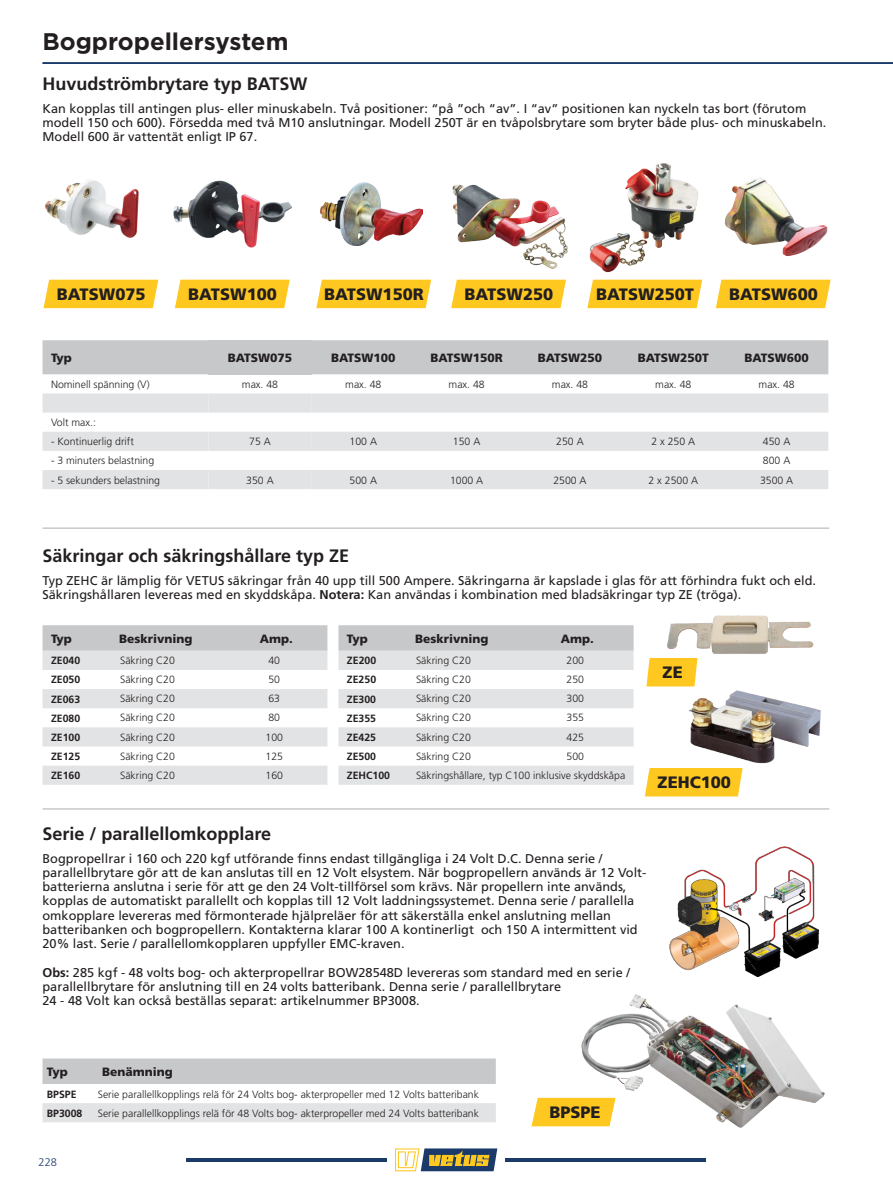
<style>
.page{position:relative;width:893px;height:1191px;background:#fff}
.page>*{position:absolute;margin:0;border:0;box-sizing:border-box;transform-origin:0 0}
.t1{font:700 24px "Gotham";color:#231f20}
.t2{font:700 18px "Frutiger LT Std";color:#231f20}
.t3{font:900 16.5px "Frutiger LT Std";color:#231f20}
.t4{font:12.75px/14.2px "Frutiger LT Std";color:#231f20}
.t5{font:900 12px "Frutiger LT Std";color:#231f20}
.t6{font:300 10.95px "Frutiger LT Std";color:#1b3a6a}
.t7{font:300 10.5px "Frutiger LT Std";color:#231f20}
.t8{font:700 10.5px "Frutiger LT Std";color:#231f20}
.s1{font-weight:700}
</style>
<div class="page">
<div style="left:43px;top:62px;width:850px;height:2px;border:1px solid #1b3a6a"></div>
<svg style="left:395px;top:1148px;width:102px;height:23px"></svg>
<hr style="left:186px;top:1158px;width:201px;height:4px;background:#1b3a6a">
<hr style="left:506px;top:1158px;width:200px;height:4px;background:#1b3a6a">
<img style="left:45px;top:180px;width:94px;height:58px">
<img style="left:173px;top:180px;width:119px;height:68px">
<img style="left:320px;top:183px;width:102px;height:62px">
<img style="left:452px;top:184px;width:116px;height:85px">
<img style="left:725px;top:177px;width:102px;height:79px">
<div style="left:587px;top:280px;width:115px;height:28px;background:#ffc820"></div>
<div style="left:716px;top:280px;width:115px;height:28px;background:#ffc820"></div>
<div style="left:316px;top:280px;width:115px;height:28px;background:#ffc820"></div>
<div style="left:451px;top:280px;width:115px;height:28px;background:#ffc820"></div>
<div style="left:44px;top:280px;width:114px;height:28px;background:#ffc820"></div>
<div style="left:175px;top:280px;width:115px;height:28px;background:#ffc820"></div>
<img style="left:589px;top:163px;width:114px;height:117px">
<svg style="left:531px;top:1097px;width:46px;height:29px"></svg>
<img style="left:577px;top:994px;width:248px;height:134px">
<img style="left:669px;top:846px;width:149px;height:130px">
<img style="left:688px;top:686px;width:133px;height:78px">
<img style="left:667px;top:615px;width:147px;height:46px">
<div style="left:645px;top:768px;width:98px;height:28px;background:#ffc820"></div>
<svg style="left:646px;top:658px;width:51px;height:28px"></svg>
<div style="left:43px;top:340px;width:785px;height:34px;background:#c7c8ca"></div>
<div style="left:208px;top:340px;width:104px;height:34px;background:#c7c8ca"></div>
<svg style="left:43px;top:393px;width:785px;height:96px;fill:#e2e3e4"></svg>
<svg style="left:208px;top:393px;width:104px;height:96px"></svg>
<svg style="left:43px;top:1058px;width:453px;height:64px"></svg>
<hr style="left:43px;top:808px;width:786px;height:1px;background:#c7c8ca">
<hr style="left:43px;top:527px;width:786px;height:2px;background:#c7c8ca">
<svg style="left:43px;top:625px;width:284px;height:159px"></svg>
<svg style="left:338px;top:625px;width:296px;height:159px"></svg>
<h1 class="t1" style="left:43px;top:26px;width:247px">Bogpropellersystem</h1>
<h2 class="t2" style="left:43px;top:73px;width:266px">Huvudströmbrytare typ BATSW</h2>
<p class="t4" style="left:43px;top:101px;width:785px">Kan kopplas till antingen plus- eller minuskabeln. Två positioner: “på ”och “av”. I “av” positionen kan nyckeln tas bort (förutom modell 150 och 600). Försedda med två M10 anslutningar. Modell 250T är en tvåpolsbrytare som bryter både plus- och minuskabeln.<br>Modell 600 är vattentät enligt IP 67.</p>
<p class="t3" style="left:57px;top:284px;width:90px">BATSW075</p>
<p class="t3" style="left:188px;top:284px;width:90px">BATSW100</p>
<p class="t3" style="left:324px;top:284px;width:101px">BATSW150R</p>
<p class="t3" style="left:465px;top:284px;width:90px">BATSW250</p>
<p class="t3" style="left:596px;top:284px;width:99px">BATSW250T</p>
<p class="t3" style="left:729px;top:284px;width:90px">BATSW600</p>
<p class="t5" style="left:51px;top:350px;width:22px">Typ</p>
<p class="t5" style="left:228px;top:350px;width:66px">BATSW075</p>
<p class="t5" style="left:331px;top:350px;width:66px">BATSW100</p>
<p class="t5" style="left:430px;top:350px;width:74px">BATSW150R</p>
<p class="t5" style="left:538px;top:350px;width:66px">BATSW250</p>
<p class="t5" style="left:638px;top:350px;width:73px">BATSW250T</p>
<p class="t5" style="left:744px;top:350px;width:66px">BATSW600</p>
<p class="t7" style="left:51px;top:378px;width:100px">Nominell spänning (V)</p>
<p class="t7" style="left:242px;top:378px;width:38px">max. 48</p>
<p class="t7" style="left:345px;top:378px;width:38px">max. 48</p>
<p class="t7" style="left:449px;top:378px;width:38px">max. 48</p>
<p class="t7" style="left:552px;top:378px;width:38px">max. 48</p>
<p class="t7" style="left:655px;top:378px;width:38px">max. 48</p>
<p class="t7" style="left:759px;top:378px;width:38px">max. 48</p>
<p class="t7" style="left:51px;top:416px;width:46px">Volt max.:</p>
<p class="t7" style="left:51px;top:436px;width:84px">- Kontinuerlig drift</p>
<p class="t7" style="left:249px;top:436px;width:23px">75 A</p>
<p class="t7" style="left:350px;top:436px;width:29px">100 A</p>
<p class="t7" style="left:453px;top:436px;width:29px">150 A</p>
<p class="t7" style="left:556px;top:436px;width:29px">250 A</p>
<p class="t7" style="left:651px;top:436px;width:45px">2 x 250 A</p>
<p class="t7" style="left:763px;top:436px;width:29px">450 A</p>
<p class="t7" style="left:51px;top:455px;width:105px">- 3 minuters belastning</p>
<p class="t7" style="left:763px;top:455px;width:29px">800 A</p>
<p class="t7" style="left:51px;top:474px;width:111px">- 5 sekunders belastning</p>
<p class="t7" style="left:246px;top:474px;width:29px">350 A</p>
<p class="t7" style="left:350px;top:474px;width:29px">500 A</p>
<p class="t7" style="left:450px;top:474px;width:35px">1000 A</p>
<p class="t7" style="left:553px;top:474px;width:35px">2500 A</p>
<p class="t7" style="left:648px;top:474px;width:51px">2 x 2500 A</p>
<p class="t7" style="left:760px;top:474px;width:35px">3500 A</p>
<h2 class="t2" style="left:43px;top:545px;width:308px">Säkringar och säkringshållare typ ZE</h2>
<p class="t4" style="left:43px;top:573px;width:775px">Typ ZEHC är lämplig för VETUS säkringar från 40 upp till 500 Ampere. Säkringarna är kapslade i glas för att förhindra fukt och eld.<br>Säkringshållaren levereas med en skyddskåpa. <span class="s1">Notera:</span> Kan användas i kombination med bladsäkringar typ ZE (tröga).</p>
<p class="t5" style="left:51px;top:631px;width:22px">Typ</p>
<p class="t5" style="left:119px;top:631px;width:75px">Beskrivning</p>
<p class="t5" style="left:260px;top:631px;width:35px">Amp.</p>
<p class="t8" style="left:51px;top:654px;width:31px">ZE040</p>
<p class="t7" style="left:120px;top:654px;width:56px">Säkring C20</p>
<p class="t7" style="left:268px;top:654px;width:13px">40</p>
<p class="t8" style="left:51px;top:673px;width:31px">ZE050</p>
<p class="t7" style="left:120px;top:673px;width:56px">Säkring C20</p>
<p class="t7" style="left:268px;top:673px;width:13px">50</p>
<p class="t8" style="left:51px;top:693px;width:31px">ZE063</p>
<p class="t7" style="left:120px;top:692px;width:56px">Säkring C20</p>
<p class="t7" style="left:268px;top:692px;width:13px">63</p>
<p class="t8" style="left:51px;top:712px;width:31px">ZE080</p>
<p class="t7" style="left:120px;top:712px;width:56px">Säkring C20</p>
<p class="t7" style="left:268px;top:712px;width:13px">80</p>
<p class="t8" style="left:51px;top:731px;width:31px">ZE100</p>
<p class="t7" style="left:120px;top:731px;width:56px">Säkring C20</p>
<p class="t7" style="left:265px;top:731px;width:19px">100</p>
<p class="t8" style="left:51px;top:750px;width:31px">ZE125</p>
<p class="t7" style="left:120px;top:750px;width:56px">Säkring C20</p>
<p class="t7" style="left:265px;top:750px;width:19px">125</p>
<p class="t8" style="left:51px;top:769px;width:31px">ZE160</p>
<p class="t7" style="left:120px;top:769px;width:56px">Säkring C20</p>
<p class="t7" style="left:265px;top:769px;width:19px">160</p>
<p class="t5" style="left:347px;top:631px;width:22px">Typ</p>
<p class="t5" style="left:415px;top:631px;width:75px">Beskrivning</p>
<p class="t5" style="left:561px;top:631px;width:35px">Amp.</p>
<p class="t8" style="left:347px;top:654px;width:31px">ZE200</p>
<p class="t7" style="left:416px;top:654px;width:56px">Säkring C20</p>
<p class="t7" style="left:567px;top:654px;width:19px">200</p>
<p class="t8" style="left:347px;top:673px;width:31px">ZE250</p>
<p class="t7" style="left:416px;top:673px;width:56px">Säkring C20</p>
<p class="t7" style="left:567px;top:673px;width:19px">250</p>
<p class="t8" style="left:347px;top:693px;width:31px">ZE300</p>
<p class="t7" style="left:416px;top:692px;width:56px">Säkring C20</p>
<p class="t7" style="left:567px;top:692px;width:19px">300</p>
<p class="t8" style="left:347px;top:712px;width:31px">ZE355</p>
<p class="t7" style="left:416px;top:712px;width:56px">Säkring C20</p>
<p class="t7" style="left:566px;top:712px;width:19px">355</p>
<p class="t8" style="left:347px;top:731px;width:31px">ZE425</p>
<p class="t7" style="left:416px;top:731px;width:56px">Säkring C20</p>
<p class="t7" style="left:566px;top:731px;width:19px">425</p>
<p class="t8" style="left:347px;top:750px;width:31px">ZE500</p>
<p class="t7" style="left:416px;top:750px;width:56px">Säkring C20</p>
<p class="t7" style="left:566px;top:750px;width:19px">500</p>
<p class="t8" style="left:347px;top:769px;width:45px">ZEHC100</p>
<p class="t7" style="left:416px;top:769px;width:211px">Säkringshållare, typ C100 inklusive skyddskåpa</p>
<p class="t3" style="left:663px;top:662px;width:22px">ZE</p>
<p class="t3" style="left:658px;top:772px;width:75px">ZEHC100</p>
<h2 class="t2" style="left:43px;top:823px;width:230px">Serie / parallellomkopplare</h2>
<p class="t4" style="left:43px;top:851px;width:605px">Bogpropellrar i 160 och 220 kgf utförande finns endast tillgängliga i 24 Volt D.C. Denna serie / parallellbrytare gör att de kan anslutas till en 12 Volt elsystem. När bogpropellern används är 12 Volt&shy;batterierna anslutna i serie för att ge den 24 Volt-tillförsel som krävs. När propellern inte används, kopplas de automatiskt parallellt och kopplas till 12 Volt laddningssystemet. Denna serie / parallella omkopplare levereras med förmonterade hjälpreläer för att säkerställa enkel anslutning mellan batteribanken och bogpropellern. Kontakterna klarar 100 A kontinerligt och 150 A intermittent vid 20% last. Serie / parallellomkopplaren uppfyller EMC-kraven.</p>
<p class="t4" style="left:43px;top:965px;width:589px"><span class="s1">Obs:</span> 285 kgf - 48 volts bog- och akterpropellrar BOW28548D levereras som standard med en serie / parallellbrytare för anslutning till en 24 volts batteribank. Denna serie / parallellbrytare<br>24 - 48 Volt kan också beställas separat: artikelnummer BP3008.</p>
<p class="t5" style="left:47px;top:1064px;width:22px">Typ</p>
<p class="t5" style="left:102px;top:1064px;width:72px">Benämning</p>
<p class="t8" style="left:47px;top:1087px;width:31px">BPSPE</p>
<p class="t7" style="left:98px;top:1088px;width:383px">Serie parallellkopplings relä för 24 Volts bog- akterpropeller med 12 Volts batteribank</p>
<p class="t8" style="left:47px;top:1106px;width:37px">BP3008</p>
<p class="t7" style="left:98px;top:1107px;width:383px">Serie parallellkopplings relä för 48 Volts bog- akterpropeller med 24 Volts batteribank</p>
<p class="t6" style="left:39px;top:1155px;width:20px">228</p>
<p class="t3" style="left:549px;top:1102px;width:53px">BPSPE</p>
</div>
